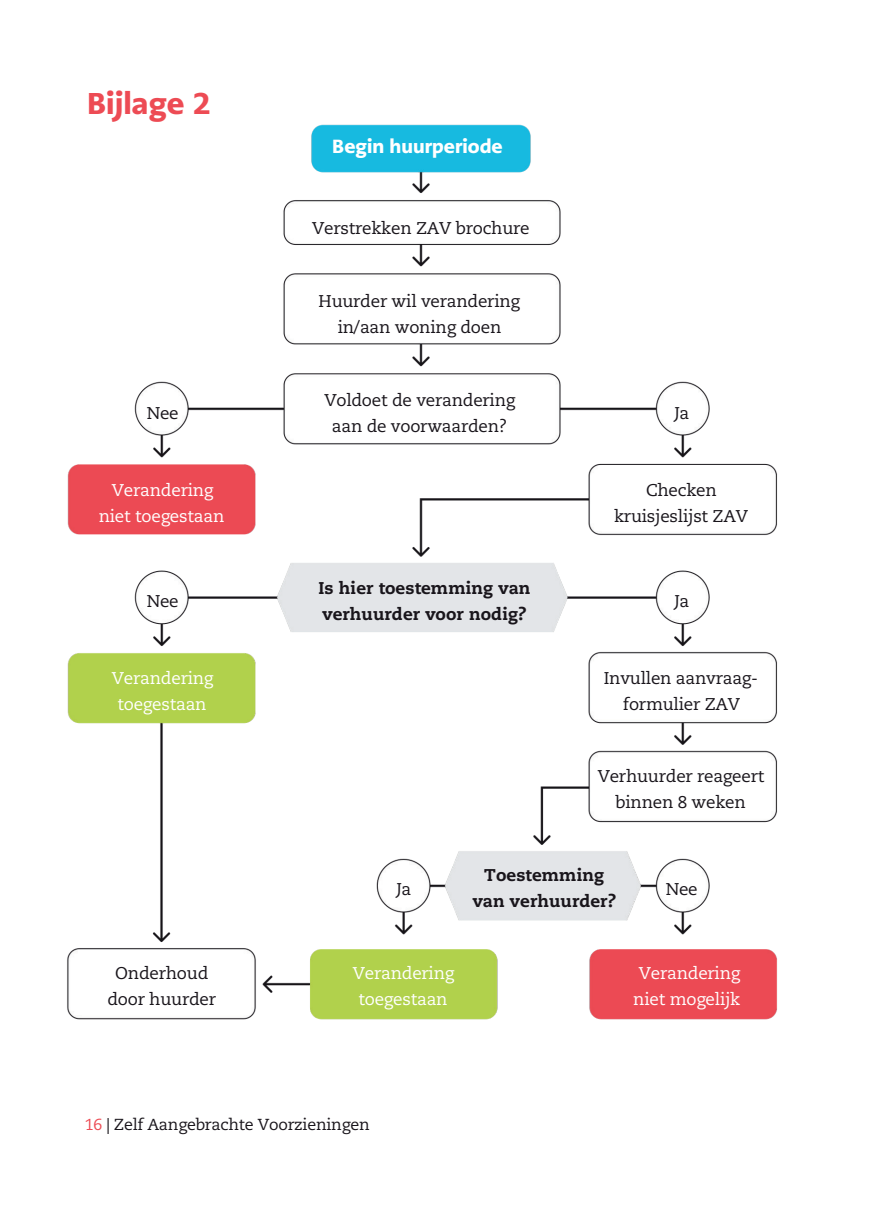
<style>
.page{position:relative;width:873px;height:1224px;background:#fff}
.page>*{position:absolute;margin:0;border:0;box-sizing:border-box;transform-origin:0 0}
.t1{font:900 30px "PMN Caecilia Sans Text";color:#ed4b54}
.t2{font:900 19px "PMN Caecilia Sans Text";color:#fff}
.t3{font:17px/26px "Caecilia LT Pro 55 Roman";letter-spacing:-.01em;color:#19151b;text-align:center}
.t4{font:17px/26px "Caecilia LT Pro 55 Roman";letter-spacing:-.01em;color:#fff;text-align:center}
.t5{font:800 17px/25.6px "Caecilia LT Pro 85";letter-spacing:.005em;color:#19151b}
.t6{font:16px "Caecilia LT Pro 55 Roman";letter-spacing:-.015em;color:#19151b}
.s1{color:#ed4b54}
</style>
<div class="page">
<img style="left:67px;top:124px;width:710px;height:896px">
<h1 class="t1" style="left:87px;top:83px;width:125px">Bijlage 2</h1>
<p class="t2" style="left:332px;top:134px;width:172px">Begin huurperiode</p>
<p class="t3" style="left:312px;top:214px;width:219px">Verstrekken ZAV brochure</p>
<p class="t3" style="left:319px;top:288px;width:203px">Huurder wil verandering in/aan woning doen</p>
<p class="t3" style="left:147px;top:400px;width:34px">Nee</p>
<p class="t3" style="left:324px;top:387px;width:192px">Voldoet de verandering aan de voorwaarden?</p>
<p class="t3" style="left:674px;top:400px;width:16px">Ja</p>
<p class="t4" style="left:99px;top:477px;width:127px">Verandering niet toegestaan</p>
<p class="t3" style="left:614px;top:477px;width:135px">Checken kruisjeslijst ZAV</p>
<p class="t3" style="left:147px;top:588px;width:34px">Nee</p>
<p class="t5" style="left:318px;top:575px;width:214px">Is hier toestemming van verhuurder voor nodig?</p>
<p class="t3" style="left:674px;top:588px;width:16px">Ja</p>
<p class="t4" style="left:112px;top:665px;width:103px">Verandering toegestaan</p>
<p class="t3" style="left:604px;top:665px;width:156px">Invullen aanvraag&shy;formulier ZAV</p>
<p class="t3" style="left:598px;top:763px;width:168px">Verhuurder reageert binnen 8 weken</p>
<p class="t3" style="left:396px;top:875px;width:16px">Ja</p>
<p class="t5" style="left:473px;top:862px;width:145px;text-align:center">Toestemming van verhuurder?</p>
<p class="t3" style="left:666px;top:875px;width:34px">Nee</p>
<p class="t3" style="left:107px;top:960px;width:110px">Onderhoud door huurder</p>
<p class="t4" style="left:353px;top:960px;width:103px">Verandering toegestaan</p>
<p class="t4" style="left:633px;top:960px;width:109px">Verandering niet mogelijk</p>
<p class="t6" style="left:85px;top:1113px;width:286px"><span class="s1">16</span> | Zelf Aangebrachte Voorzieningen</p>
</div>
